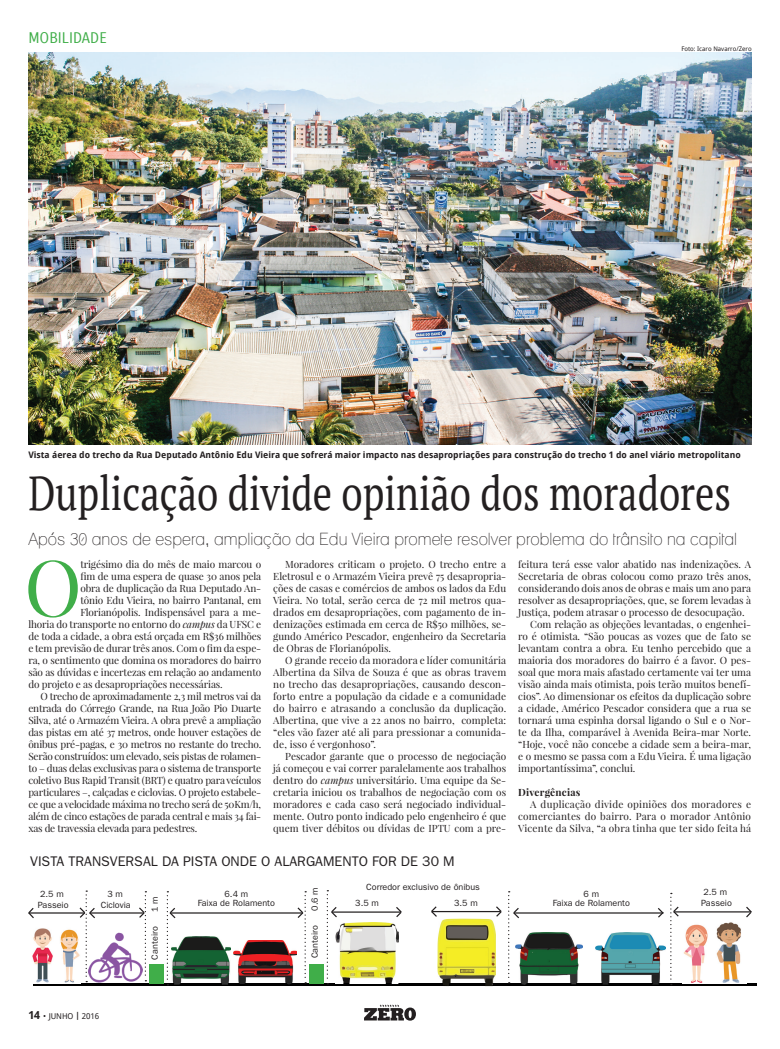
<style>
.page{position:relative;width:780px;height:1049px;background:#fff}
.page>*{position:absolute;margin:0;border:0;box-sizing:border-box;transform-origin:0 0}
.t1{font:77.8px "Playfair Display";color:#40ae49}
.t2{font:48px "PT Serif";color:#231f20;scale:.8 1}
.t3{font:condensed 17px "Lane";color:#231f20}
.t4{font:15px "Carrois Gothic";color:#40ae49}
.t5{font:14px "ITC Franklin Gothic Std";color:#231f20}
.t6{font:10px/12px "Playfair Display";letter-spacing:-.01em;color:#231f20;text-align:justify}
.t7{font:700 10px "Playfair Display";letter-spacing:.02em;color:#231f20}
.t8{font:700 9px "Droid Sans";color:#231f20}
.t9{font:9px/15.6px "ITC Franklin Gothic Std";color:#231f20}
.t10{font:8px "Droid Sans";letter-spacing:-.01em;color:#231f20}
.t11{font:6.3px "Droid Sans";color:#231f20}
.s1{font-style:italic}
.s2{font-weight:700;font-size:11px}
.s3{font-weight:700}
</style>
<div class="page">
<img style="left:28px;top:52px;width:723px;height:392px">
<svg style="left:364px;top:1004px;width:52px;height:16px"></svg>
<hr style="left:33px;top:984px;width:723px;height:2px;background:#000">
<img style="left:32px;top:928px;width:46px;height:55px">
<img style="left:683px;top:922px;width:58px;height:61px">
<hr style="left:28px;top:912px;width:57px;height:1px;background:#231f20">
<svg style="left:28px;top:908px;width:7px;height:11px"></svg>
<hr style="left:89px;top:912px;width:55px;height:1px;background:#231f20">
<svg style="left:78px;top:890px;width:18px;height:92px"></svg>
<svg style="left:138px;top:891px;width:8px;height:90px"></svg>
<hr style="left:170px;top:912px;width:133px;height:1px;background:#231f20">
<svg style="left:296px;top:891px;width:10px;height:92px"></svg>
<hr style="left:331px;top:911px;width:70px;height:2px;background:#231f20">
<svg style="left:394px;top:907px;width:8px;height:10px"></svg>
<div style="left:149px;top:964px;width:14px;height:19px;background:#40ae49"></div>
<svg style="left:167px;top:891px;width:10px;height:94px"></svg>
<div style="left:309px;top:964px;width:15px;height:20px;background:#40ae49"></div>
<svg style="left:327px;top:890px;width:11px;height:94px"></svg>
<img style="left:89px;top:931px;width:53px;height:53px">
<hr style="left:513px;top:912px;width:150px;height:1px;background:#231f20">
<svg style="left:656px;top:908px;width:8px;height:10px"></svg>
<hr style="left:673px;top:911px;width:78px;height:1px;background:#231f20">
<svg style="left:744px;top:906px;width:8px;height:12px"></svg>
<svg style="left:670px;top:893px;width:10px;height:92px"></svg>
<hr style="left:431px;top:911px;width:69px;height:1px;background:#231f20">
<svg style="left:494px;top:891px;width:26px;height:92px"></svg>
<svg style="left:431px;top:906px;width:7px;height:11px"></svg>
<img style="left:171px;top:936px;width:59px;height:49px">
<img style="left:233px;top:940px;width:64px;height:45px">
<img style="left:437px;top:919px;width:59px;height:65px">
<img style="left:443px;top:984px;width:50px;height:2px">
<img style="left:336px;top:922px;width:63px;height:62px">
<img style="left:515px;top:932px;width:67px;height:53px">
<img style="left:595px;top:932px;width:70px;height:53px">
<h3 class="t4" style="left:28px;top:29px;width:80px">MOBILIDADE</h3>
<p class="t11" style="left:681px;top:44px;width:72px">Foto: Icaro Navarro/Zero</p>
<p class="t8" style="left:28px;top:449px;width:713px">Vista áerea do trecho da Rua Deputado Antônio Edu Vieira que sofrerá maior impacto nas desapropriações para construção do trecho 1 do anel viário metropolitano</p>
<h2 class="t2" style="left:28px;top:462px;width:879px">Duplicação divide opinião dos moradores</h2>
<h3 class="t3" style="left:28px;top:528px;width:710px">Após 30 anos de espera, ampliação da Edu Vieira promete resolver problema do trânsito na capital</h3>
<h1 class="t1" style="left:24px;top:539px;width:59px">O</h1>
<p class="t6" style="left:80px;top:559px;width:182px">trigésimo dia do mês de maio marcou o</p>
<p class="t6" style="left:518px;top:559px;width:234px">feitura terá esse valor abatido nas indenizações. A</p>
<p class="t6" style="left:518px;top:571px;width:234px">Secretaria de obras colocou como prazo três anos,</p>
<p class="t6" style="left:518px;top:583px;width:234px">considerando dois anos de obras e mais um ano para</p>
<p class="t6" style="left:518px;top:595px;width:234px">resolver as desapropriações, que, se forem levadas à</p>
<p class="t6" style="left:518px;top:607px;width:228px">Justiça, podem atrasar o processo de desocupação.</p>
<p class="t6" style="left:530px;top:619px;width:222px">Com relação as objeções levantadas, o engenhei-</p>
<p class="t6" style="left:518px;top:631px;width:234px">ro é otimista. “São poucas as vozes que de fato se</p>
<p class="t6" style="left:518px;top:643px;width:234px">levantam contra a obra. Eu tenho percebido que a</p>
<p class="t6" style="left:518px;top:655px;width:234px">maioria dos moradores do bairro é a favor. O pes-</p>
<p class="t6" style="left:518px;top:667px;width:234px">soal que mora mais afastado certamente vai ter uma</p>
<p class="t6" style="left:518px;top:679px;width:234px">visão ainda mais otimista, pois terão muitos benefí-</p>
<p class="t6" style="left:518px;top:691px;width:234px">cios”. Ao dimensionar os efeitos da duplicação sobre</p>
<p class="t6" style="left:518px;top:703px;width:234px">a cidade, Américo Pescador considera que a rua se</p>
<p class="t6" style="left:518px;top:715px;width:234px">tornará uma espinha dorsal ligando o Sul e o Nor-</p>
<p class="t6" style="left:518px;top:727px;width:234px">te da Ilha, comparável à Avenida Beira-mar Norte.</p>
<p class="t6" style="left:518px;top:739px;width:234px">“Hoje, você não concebe a cidade sem a beira-mar,</p>
<p class="t6" style="left:518px;top:751px;width:234px">e o mesmo se passa com a Edu Vieira. É uma ligação</p>
<p class="t6" style="left:518px;top:763px;width:119px">importantíssima”, conclui.</p>
<p class="t7" style="left:518px;top:786px;width:64px">Divergências</p>
<p class="t6" style="left:518px;top:799px;width:234px;text-indent:12px">A duplicação divide opiniões dos moradores e comerciantes do bairro. Para o morador Antônio Vicente da Silva, “a obra tinha que ter sido feita há</p>
<p class="t6" style="left:273px;top:559px;width:234px;text-indent:12px">Moradores criticam o projeto. O trecho entre a Eletrosul e o Armazém Vieira prevê 75 desapropria&shy;ções de casas e comércios de ambos os lados da Edu Vieira. No total, serão cerca de 72 mil metros qua&shy;drados em desapropriações, com pagamento de in&shy;denizações estimada em cerca de R$50 milhões, se&shy;gundo Américo Pescador, engenheiro da Secretaria de Obras de Florianópolis.</p>
<p class="t6" style="left:273px;top:655px;width:234px;text-indent:12px">O grande receio da moradora e líder comunitária Albertina da Silva de Souza é que as obras travem no trecho das desapropriações, causando descon&shy;forto entre a população da cidade e a comunidade do bairro e atrasando a conclusão da duplicação.<br>Albertina, que vive a 22 anos no bairro, completa: “eles vão fazer até ali para pressionar a comunida&shy;de, isso é vergonhoso”.</p>
<p class="t6" style="left:273px;top:751px;width:234px;text-indent:12px">Pescador garante que o processo de negociação já começou e vai correr paralelamente aos trabalhos dentro do <span class="s1">campus</span> universitário. Uma equipe da Se&shy;cretaria iniciou os trabalhos de negociação com os moradores e cada caso será negociado individual&shy;mente. Outro ponto indicado pelo engenheiro é que quem tiver débitos ou dívidas de IPTU com a pre-</p>
<p class="t6" style="left:80px;top:571px;width:182px">fim de uma espera de quase 30 anos pela</p>
<p class="t6" style="left:80px;top:583px;width:182px">obra de duplicação da Rua Deputado An-</p>
<p class="t6" style="left:80px;top:595px;width:182px">tônio Edu Vieira, no bairro Pantanal, em</p>
<p class="t6" style="left:80px;top:607px;width:182px">Florianópolis. Indispensável para a me-</p>
<p class="t6" style="left:28px;top:619px;width:234px">lhoria do transporte no entorno do <span class="s1">campus</span> da UFSC e</p>
<p class="t6" style="left:28px;top:631px;width:234px">de toda a cidade, a obra está orçada em R$36 milhões</p>
<p class="t6" style="left:28px;top:643px;width:234px">e tem previsão de durar três anos. Com o fim da espe-</p>
<p class="t6" style="left:28px;top:655px;width:234px">ra, o sentimento que domina os moradores do bairro</p>
<p class="t6" style="left:28px;top:667px;width:234px">são as dúvidas e incertezas em relação ao andamento</p>
<p class="t6" style="left:28px;top:679px;width:196px">do projeto e as desapropriações necessárias.</p>
<p class="t6" style="left:40px;top:691px;width:222px">O trecho de aproximadamente 2,3 mil metros vai da</p>
<p class="t6" style="left:28px;top:703px;width:234px">entrada do Córrego Grande, na Rua João Pio Duarte</p>
<p class="t6" style="left:28px;top:715px;width:234px">Silva, até o Armazém Vieira. A obra prevê a ampliação</p>
<p class="t6" style="left:28px;top:727px;width:234px">das pistas em até 37 metros, onde houver estações de</p>
<p class="t6" style="left:28px;top:739px;width:234px">ônibus pré-pagas, e 30 metros no restante do trecho.</p>
<p class="t6" style="left:28px;top:751px;width:234px">Serão construídos: um elevado, seis pistas de rolamen-</p>
<p class="t6" style="left:28px;top:763px;width:234px">to – duas delas exclusivas para o sistema de transporte</p>
<p class="t6" style="left:28px;top:775px;width:234px">coletivo Bus Rapid Transit (BRT) e quatro para veículos</p>
<p class="t6" style="left:28px;top:787px;width:234px">particulares –, calçadas e ciclovias. O projeto estabele-</p>
<p class="t6" style="left:28px;top:799px;width:234px">ce que a velocidade máxima no trecho será de 50Km/h,</p>
<p class="t6" style="left:28px;top:811px;width:234px">além de cinco estações de parada central e mais 34 fai-</p>
<p class="t6" style="left:28px;top:823px;width:170px">xas de travessia elevada para pedestres.</p>
<h3 class="t5" style="left:30px;top:853px;width:426px">VISTA TRANSVERSAL DA PISTA ONDE O ALARGAMENTO FOR DE 30 M</h3>
<p class="t9" style="left:40px;top:886px;width:25px">2.5 m</p>
<p class="t9" style="left:38px;top:897px;width:32px">Passeio</p>
<p class="t9" style="left:107px;top:886px;width:17px">3 m</p>
<p class="t9" style="left:101px;top:897px;width:31px">Ciclovia</p>
<p class="t9" style="left:147px;top:912px;width:17px;rotate:-90deg">1 m</p>
<p class="t9" style="left:147px;top:959px;width:34px;rotate:-90deg">Canteiro</p>
<p class="t9" style="left:224px;top:886px;width:25px">6.4 m</p>
<p class="t9" style="left:355px;top:879px;width:126px;text-indent:11px">Corredor exclusivo de ônibus<br>3.5 m</p>
<p class="t9" style="left:307px;top:911px;width:25px;rotate:-90deg">0.6 m</p>
<p class="t9" style="left:307px;top:958px;width:34px;rotate:-90deg">Canteiro</p>
<p class="t9" style="left:454px;top:895px;width:25px">3.5 m</p>
<p class="t9" style="left:198px;top:896px;width:79px">Faixa de Rolamento</p>
<p class="t9" style="left:583px;top:886px;width:17px">6 m</p>
<p class="t9" style="left:552px;top:896px;width:79px">Faixa de Rolamento</p>
<p class="t9" style="left:703px;top:884px;width:25px">2.5 m</p>
<p class="t9" style="left:701px;top:895px;width:32px">Passeio</p>
<p class="t10" style="left:28px;top:1010px;width:72px"><span class="s2">14</span> • JUNHO <span class="s3">|</span> 2016</p>
</div>
